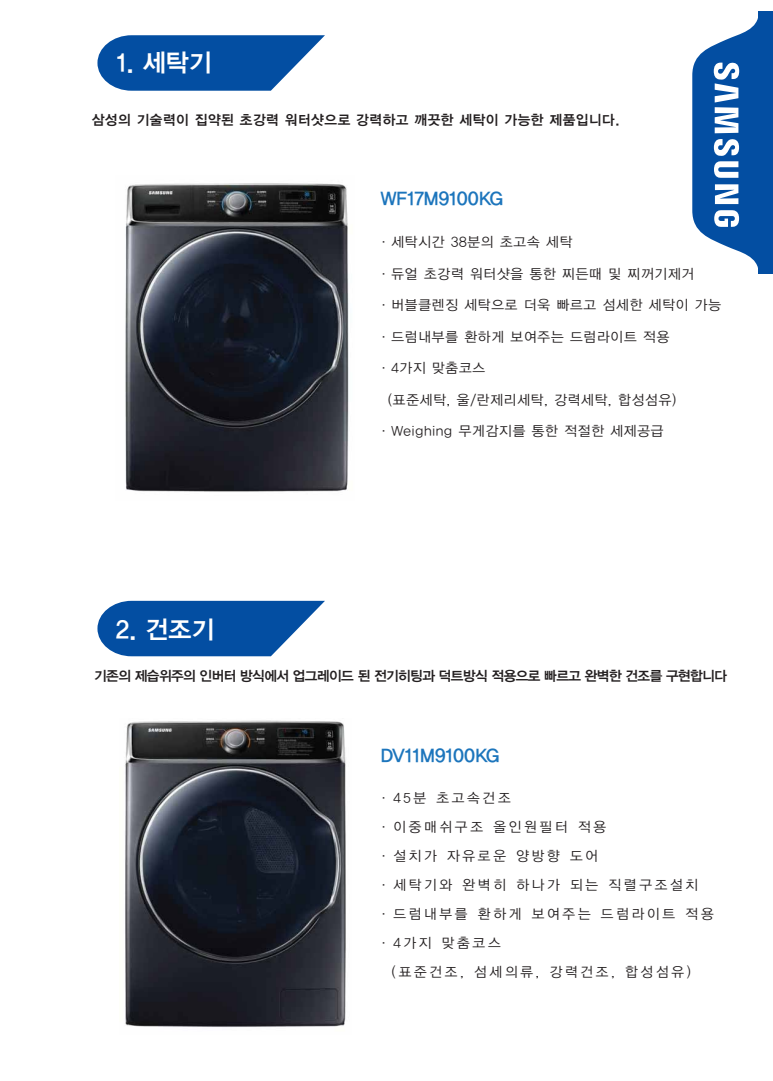
<style>
.page{position:relative;width:773px;height:1081px;background:#fff}
.page>*{position:absolute;margin:0;border:0;box-sizing:border-box;transform-origin:0 0}
.t1{font:25px "YDIYGO140";color:#fff}
.t2{font:18.75px "YDIYGO140";color:#1c75bc}
.t3{font:13.75px "YDIYGO120";letter-spacing:.06em;color:#231f20}
.t4{font:13.75px "YDIYGO120";letter-spacing:.2em;color:#231f20}
.t5{font:13.75px "YDIYGO140";letter-spacing:-.04em;color:#231f20}
.t6{font:13.75px "YDIYGO140";letter-spacing:.04em;color:#231f20}
</style>
<div class="page">
<svg style="left:97px;top:601px;width:228px;height:55px;background:#2968b0"></svg>
<svg style="left:97px;top:35px;width:228px;height:56px;background:#2b6ab1"></svg>
<svg style="left:692px;top:18px;width:66px;height:250px"></svg>
<img style="left:125px;top:183px;width:224px;height:309px">
<img style="left:125px;top:720px;width:221px;height:307px">
<div style="left:758px;top:12px;width:14px;height:262px;background:#034ea2"></div>
<h1 class="t1" style="left:116px;top:48px;width:97px">1. 세탁기</h1>
<p class="t6" style="left:92px;top:112px;width:529px">삼성의 기술력이 집약된 초강력 워터샷으로 강력하고 깨끗한 세탁이 가능한 제품입니다.</p>
<h2 class="t2" style="left:381px;top:188px;width:124px">WF17M9100KG</h2>
<h1 class="t1" style="left:116px;top:615px;width:100px">2. 건조기</h1>
<p class="t3" style="left:377px;top:234px;width:197px">·세탁시간 38분의 초고속 세탁</p>
<p class="t3" style="left:377px;top:266px;width:319px">·듀얼 초강력 워터샷을 통한 찌든때 및 찌꺼기제거</p>
<p class="t3" style="left:377px;top:297px;width:346px">·버블클렌징 세탁으로 더욱 빠르고 섬세한 세탁이 가능</p>
<p class="t3" style="left:377px;top:329px;width:294px">·드럼내부를 환하게 보여주는 드럼라이트 적용</p>
<p class="t3" style="left:377px;top:360px;width:110px">·4가지 맞춤코스</p>
<p class="t3" style="left:388px;top:392px;width:289px">(표준세탁, 울/란제리세탁, 강력세탁, 합성섬유)</p>
<p class="t3" style="left:377px;top:423px;width:288px">·Weighing 무게감지를 통한 적절한 세제공급</p>
<p class="t5" style="left:94px;top:668px;width:634px">기존의 제습위주의 인버터 방식에서 업그레이드 된 전기히팅과 덕트방식 적용으로 빠르고 완벽한 건조를 구현합니다</p>
<h2 class="t2" style="left:381px;top:745px;width:120px">DV11M9100KG</h2>
<p class="t4" style="left:377px;top:790px;width:135px">·45분 초고속건조</p>
<p class="t4" style="left:377px;top:819px;width:231px">·이중매쉬구조 올인원필터 적용</p>
<p class="t4" style="left:377px;top:848px;width:223px">·설치가 자유로운 양방향 도어</p>
<p class="t4" style="left:377px;top:877px;width:323px">·세탁기와 완벽히 하나가 되는 직렬구조설치</p>
<p class="t4" style="left:377px;top:906px;width:338px">·드럼내부를 환하게 보여주는 드럼라이트 적용</p>
<p class="t3" style="left:377px;top:935px;width:125px">·4가지 맞춤코스</p>
<p class="t4" style="left:392px;top:964px;width:300px">(표준건조, 섬세의류, 강력건조, 합성섬유)</p>
</div>
